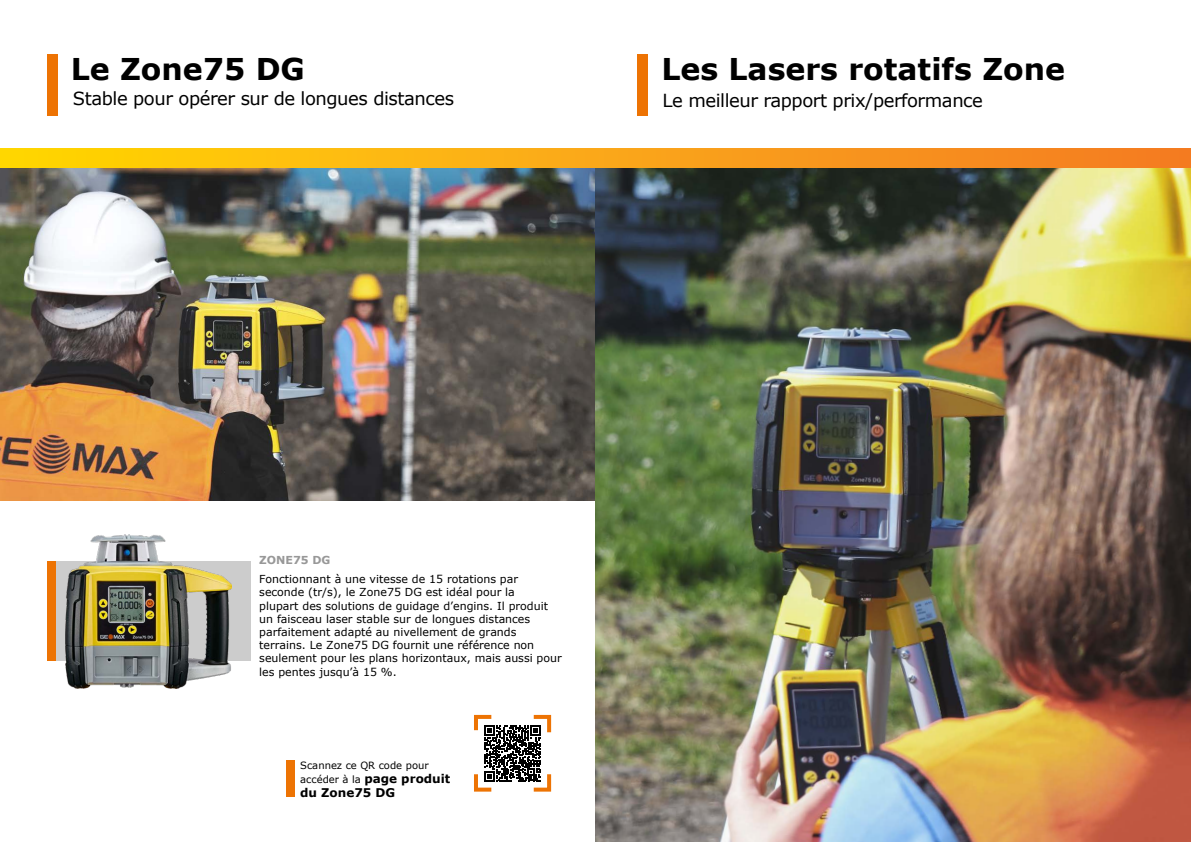
<style>
.page{position:relative;width:1191px;height:842px;background:#fff}
.page>*{position:absolute;margin:0;border:0;box-sizing:border-box;transform-origin:0 0}
.t1{font:700 30px "Verdana";color:#000}
.t2{font:18px "Verdana";letter-spacing:-.025em;color:#000}
.t3{font:700 12px/14.4px "Verdana";color:#000}
.t4{font:11px/13.2px "Verdana";color:#000}
.t5{font:700 11px "Verdana";color:#989898}
.t6{font:10px "Verdana";color:#000}
.s1{font-weight:400;font-size:10px}
</style>
<div class="page">
<div style="left:47px;top:55px;width:11px;height:61px;background:#ed7303"></div>
<div style="left:47px;top:561px;width:204px;height:100px;background:#ccc"></div>
<div style="left:47px;top:561px;width:8px;height:100px;background:#ed7303"></div>
<div style="left:286px;top:760px;width:8px;height:37px;background:#ed7303"></div>
<img style="left:0;top:168px;width:595px;height:332px">
<img style="left:65px;top:535px;width:167px;height:154px">
<img style="left:595px;top:167px;width:596px;height:675px">
<div style="left:0;top:149px;width:1191px;height:18px;background:linear-gradient(to right,#ffd704,#f47a26)"></div>
<div style="left:637px;top:55px;width:11px;height:61px;background:#ed7303"></div>
<svg style="left:474px;top:714px;width:78px;height:78px"></svg>
<h1 class="t1" style="left:71px;top:48px;width:236px">Le Zone75 DG</h1>
<h2 class="t2" style="left:73px;top:86px;width:383px">Stable pour opérer sur de longues distances</h2>
<h1 class="t1" style="left:661px;top:48px;width:405px">Les Lasers rotatifs Zone</h1>
<h2 class="t2" style="left:662px;top:88px;width:322px">Le meilleur rapport prix/performance</h2>
<p class="t5" style="left:259px;top:553px;width:73px">ZONE75 DG</p>
<p class="t4" style="left:259px;top:572px;width:304px">Fonctionnant à une vitesse de 15 rotations par seconde (tr/s), le Zone75 DG est idéal pour la<br>plupart des solutions de guidage d’engins. Il produit un faisceau laser stable sur de longues distances parfaitement adapté au nivellement de grands terrains. Le Zone75 DG fournit une référence non seulement pour les plans horizontaux, mais aussi pour les pentes jusqu’à 15 %.</p>
<p class="t6" style="left:300px;top:758px;width:130px">Scannez ce QR code pour</p>
<p class="t3" style="left:300px;top:771px;width:152px"><span class="s1">accéder à la</span> page produit du Zone75 DG</p>
</div>
